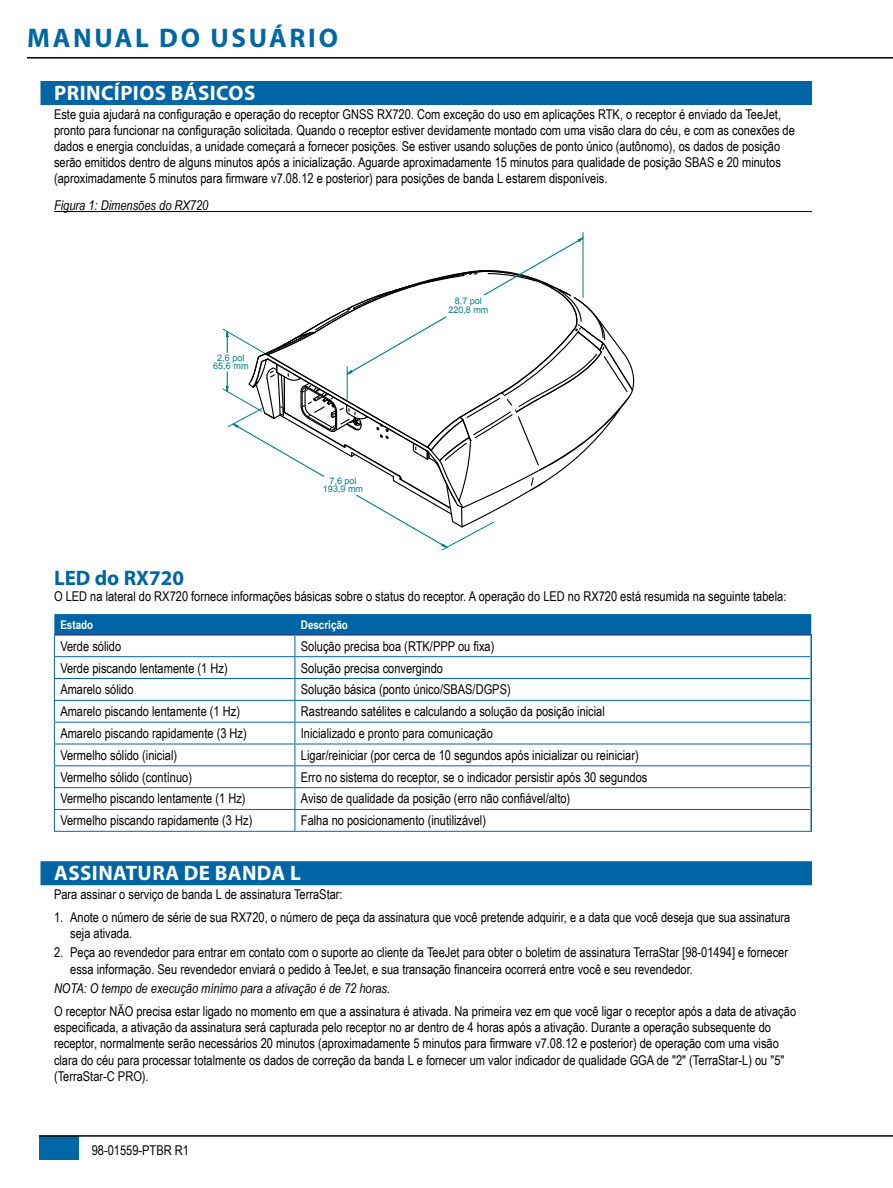
<style>
.page{position:relative;width:893px;height:1188px;background:#fff}
.page>*{position:absolute;margin:0;border:0;box-sizing:border-box;transform-origin:0 0}
.t1{font:700 27px "Myriad Pro";letter-spacing:.1em;color:#0067a6}
.t2{font:700 21px "Myriad Pro";letter-spacing:.02em;color:#fff}
.t3{font:700 21px "Myriad Pro";color:#0065a4}
.t4{font:13.5px/16.2px "Arial Narrow";color:#000}
.t5{font:italic 13.5px "Arial Narrow";color:#000}
.t6{font:700 12px "Arial Narrow";color:#fff}
.t7{font:9px/8.6px "Arial";color:#008080;text-align:center}
</style>
<div class="page">
<div style="left:39px;top:1136px;width:40px;height:24px;background:#0067a6"></div>
<hr style="left:39px;top:1135px;width:854px;height:2px;background:#000">
<hr style="left:27px;top:57px;width:866px;height:2px;background:#000">
<div style="left:40px;top:81px;width:772px;height:24px;background:#0065a4"></div>
<hr style="left:54px;top:211px;width:758px;height:1px;background:#000">
<div style="left:40px;top:861px;width:772px;height:24px;background:#0065a4"></div>
<hr style="left:583px;top:232px;width:1px;height:66px;background:#008080">
<svg style="left:222px;top:235px;width:412px;height:316px"></svg>
<hr style="left:54px;top:831px;width:241px;height:1px;background:#0067a6">
<hr style="left:295px;top:831px;width:517px;height:1px;background:#0067a6">
<svg style="left:54px;top:614px;width:757px;height:217px"></svg>
<hr style="left:295px;top:656px;width:515px;height:1px;background:#0067a6">
<hr style="left:810px;top:636px;width:2px;height:21px;background:#0067a6">
<hr style="left:810px;top:657px;width:2px;height:22px;background:#0067a6">
<hr style="left:810px;top:679px;width:2px;height:21px;background:#0067a6">
<hr style="left:810px;top:700px;width:2px;height:22px;background:#0067a6">
<hr style="left:810px;top:722px;width:2px;height:22px;background:#0067a6">
<hr style="left:810px;top:744px;width:2px;height:22px;background:#0067a6">
<hr style="left:810px;top:766px;width:2px;height:22px;background:#0067a6">
<hr style="left:810px;top:788px;width:2px;height:21px;background:#0067a6">
<hr style="left:810px;top:809px;width:2px;height:22px;background:#0067a6">
<hr style="left:54px;top:634px;width:241px;height:2px;background:#25408f">
<hr style="left:295px;top:634px;width:517px;height:2px;background:#25408f">
<h1 class="t1" style="left:27px;top:21px;width:312px">MANUAL DO USUÁRIO</h1>
<h2 class="t2" style="left:54px;top:79px;width:203px">PRINCÍPIOS BÁSICOS</h2>
<p class="t4" style="left:54px;top:105px;width:742px">Este guia ajudará na configuração e operação do receptor GNSS RX720. Com exceção do uso em aplicações RTK, o receptor é enviado da TeeJet, pronto para funcionar na configuração solicitada. Quando o receptor estiver devidamente montado com uma visão clara do céu, e com as conexões de dados e energia concluídas, a unidade começará a fornecer posições. Se estiver usando soluções de ponto único (autônomo), os dados de posição serão emitidos dentro de alguns minutos após a inicialização. Aguarde aproximadamente 15 minutos para qualidade de posição SBAS e 20 minutos (aproximadamente 5 minutos para firmware v7.08.12 e posterior) para posições de banda L estarem disponíveis.</p>
<p class="t5" style="left:54px;top:195px;width:156px">Figura 1: Dimensões do RX720</p>
<p class="t7" style="left:213px;top:353px;width:37px">2,6 pol<br>65,6 mm</p>
<p class="t7" style="left:323px;top:476px;width:42px">7,6 pol<br>193,9 mm</p>
<p class="t7" style="left:448px;top:297px;width:42px">8,7 pol<br>220,8 mm</p>
<h2 class="t3" style="left:54px;top:564px;width:132px">LED do RX720</h2>
<p class="t4" style="left:54px;top:588px;width:734px">O LED na lateral do RX720 fornece informações básicas sobre o status do receptor. A operação do LED no RX720 está resumida na seguinte tabela:</p>
<p class="t6" style="left:60px;top:616px;width:34px">Estado</p>
<p class="t6" style="left:301px;top:616px;width:49px">Descrição</p>
<p class="t4" style="left:60px;top:637px;width:62px">Verde sólido</p>
<p class="t4" style="left:301px;top:637px;width:195px">Solução precisa boa (RTK/PPP ou fixa)</p>
<p class="t4" style="left:60px;top:659px;width:169px">Verde piscando lentamente (1 Hz)</p>
<p class="t4" style="left:301px;top:659px;width:144px">Solução precisa convergindo</p>
<p class="t4" style="left:60px;top:681px;width:75px">Amarelo sólido</p>
<p class="t4" style="left:301px;top:681px;width:211px">Solução básica (ponto único/SBAS/DGPS)</p>
<p class="t4" style="left:60px;top:703px;width:181px">Amarelo piscando lentamente (1 Hz)</p>
<p class="t4" style="left:301px;top:703px;width:305px">Rastreando satélites e calculando a solução da posição inicial</p>
<p class="t4" style="left:60px;top:725px;width:188px">Amarelo piscando rapidamente (3 Hz)</p>
<p class="t4" style="left:301px;top:725px;width:193px">Inicializado e pronto para comunicação</p>
<p class="t4" style="left:60px;top:746px;width:118px">Vermelho sólido (inicial)</p>
<p class="t4" style="left:301px;top:746px;width:339px">Ligar/reiniciar (por cerca de 10 segundos após inicializar ou reiniciar)</p>
<p class="t4" style="left:60px;top:768px;width:133px">Vermelho sólido (contínuo)</p>
<p class="t4" style="left:301px;top:768px;width:348px">Erro no sistema do receptor, se o indicador persistir após 30 segundos</p>
<p class="t4" style="left:60px;top:790px;width:187px">Vermelho piscando lentamente (1 Hz)</p>
<p class="t4" style="left:301px;top:790px;width:271px">Aviso de qualidade da posição (erro não confiável/alto)</p>
<p class="t4" style="left:60px;top:812px;width:193px">Vermelho piscando rapidamente (3 Hz)</p>
<p class="t4" style="left:301px;top:812px;width:187px">Falha no posicionamento (inutilizável)</p>
<h2 class="t2" style="left:54px;top:859px;width:248px">ASSINATURA DE BANDA L</h2>
<p class="t4" style="left:54px;top:885px;width:290px">Para assinar o serviço de banda L de assinatura TerraStar:</p>
<p class="t4" style="left:70px;top:908px;width:722px;text-indent:-16px">1. Anote o número de série de sua RX720, o número de peça da assinatura que você pretende adquirir, e a data que você deseja que sua assinatura seja ativada.</p>
<p class="t4" style="left:70px;top:944px;width:719px;text-indent:-16px">2. Peça ao revendedor para entrar em contato com o suporte ao cliente da TeeJet para obter o boletim de assinatura TerraStar [98-01494] e fornecer essa informação. Seu revendedor enviará o pedido à TeeJet, e sua transação financeira ocorrerá entre você e seu revendedor.</p>
<p class="t5" style="left:54px;top:979px;width:338px">NOTA: O tempo de execução mínimo para a ativação é de 72 horas.</p>
<p class="t4" style="left:54px;top:1003px;width:744px">O receptor NÃO precisa estar ligado no momento em que a assinatura é ativada. Na primeira vez em que você ligar o receptor após a data de ativação especificada, a ativação da assinatura será capturada pelo receptor no ar dentro de 4 horas após a ativação. Durante a operação subsequente do receptor, normalmente serão necessários 20 minutos (aproximadamente 5 minutos para firmware v7.08.12 e posterior) de operação com uma visão clara do céu para processar totalmente os dados de correção da banda L e fornecer um valor indicador de qualidade GGA de "2" (TerraStar-L) ou "5" (TerraStar-C PRO).</p>
<p class="t4" style="left:92px;top:1142px;width:99px">98-01559-PTBR R1</p>
</div>
